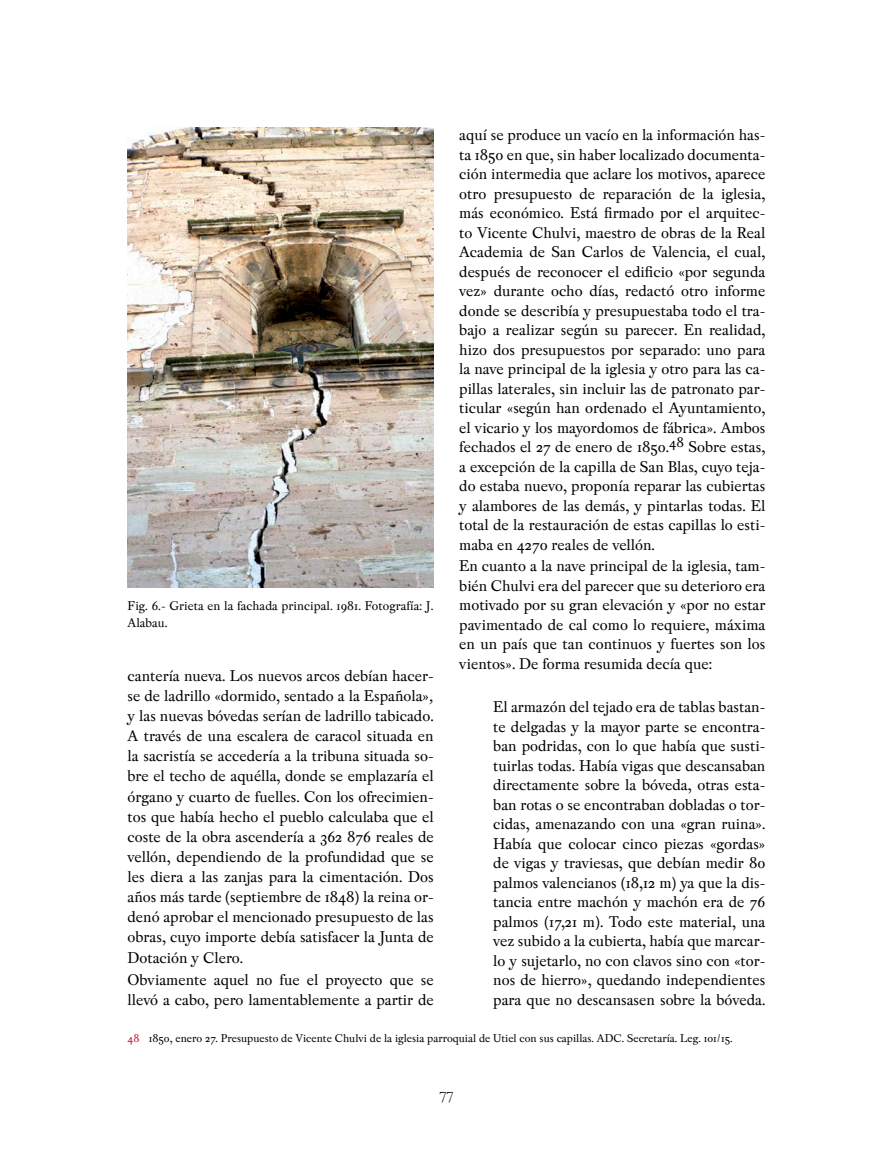
<style>
.page{position:relative;width:893px;height:1170px;background:#fff}
.page>*{position:absolute;margin:0;border:0;box-sizing:border-box;transform-origin:0 0}
.t1{font:18px "Peleguer";color:#000}
.t2{font:16.5px/19.5px "Pradell";color:#000;text-align:justify}
.t3{font:13.5px/16.5px "Pradell";letter-spacing:.005em;color:#000}
.t4{font:12px "Pradell";color:#000}
.s1{font-style:italic}
.s2{color:#c4112f}
</style>
<div class="page">
<img style="left:128px;top:128px;width:306px;height:459px">
<p class="t3" style="left:128px;top:597px;width:308px">Fig. 6.- Grieta en la fachada principal. 1981. Fotografía: J.<br>Alabau.</p>
<p class="t2" style="left:128px;top:665px;width:308px;line-height:20.1px">cantería nueva. Los nuevos arcos debían hacer&shy;se de ladrillo «dormido, sentado a la Española»<span class="s1">, </span>y las nuevas bóvedas serían de ladrillo tabicado.<br>A través de una escalera de caracol situada en la sacristía se accedería a la tribuna situada so&shy;bre el techo de aquélla, donde se emplazaría el órgano y cuarto de fuelles. Con los ofrecimien&shy;tos que había hecho el pueblo calculaba que el coste de la obra ascendería a 362 876 reales de vellón, dependiendo de la profundidad que se les diera a las zanjas para la cimentación. Dos años más tarde (septiembre de 1848) la reina or&shy;denó aprobar el mencionado presupuesto de las obras, cuyo importe debía satisfacer la Junta de Dotación y Clero.</p>
<p class="t2" style="left:128px;top:969px;width:308px;line-height:20.1px">Obviamente aquel no fue el proyecto que se llevó a cabo, pero lamentablemente a partir de</p>
<p class="t2" style="left:459px;top:125px;width:308px">aquí se produce un vacío en la información has&shy;ta 1850 en que, sin haber localizado documenta&shy;ción intermedia que aclare los motivos, aparece otro presupuesto de reparación de la iglesia, más económico. Está firmado por el arquitec&shy;to Vicente Chulvi, maestro de obras de la Real Academia de San Carlos de Valencia, el cual, después de reconocer el edificio «por segunda vez» durante ocho días, redactó otro informe donde se describía y presupuestaba todo el tra&shy;bajo a realizar según su parecer. En realidad, hizo dos presupuestos por separado: uno para la nave principal de la iglesia y otro para las ca&shy;pillas laterales, sin incluir las de patronato par&shy;ticular «según han ordenado el Ayuntamiento, el vicario y los mayordomos de fábrica». Ambos fechados el 27 de enero de 1850.<sup>48</sup> Sobre estas, a excepción de la capilla de San Blas, cuyo teja&shy;do estaba nuevo, proponía reparar las cubiertas y alambores de las demás, y pintarlas todas. El total de la restauración de estas capillas lo esti&shy;maba en 4270 reales de vellón.</p>
<p class="t2" style="left:459px;top:556px;width:308px">En cuanto a la nave principal de la iglesia, tam&shy;bién Chulvi era del parecer que su deterioro era motivado por su gran elevación y «por no estar pavimentado de cal como lo requiere, máxima en un país que tan continuos y fuertes son los vientos». De forma resumida decía que:</p>
<p class="t2" style="left:493px;top:697px;width:274px">El armazón del tejado era de tablas bastan&shy;te delgadas y la mayor parte se encontra&shy;ban podridas, con lo que había que susti&shy;tuirlas todas. Había vigas que descansaban directamente sobre la bóveda, otras esta&shy;ban rotas o se encontraban dobladas o tor&shy;cidas, amenazando con una «gran ruina».<br>Había que colocar cinco piezas «gordas» de vigas y traviesas, que debían medir 80 palmos valencianos (18,12 m) ya que la dis&shy;tancia entre machón y machón era de 76 palmos (17,21 m). Todo este material, una vez subido a la cubierta, había que marcar&shy;lo y sujetarlo, no con clavos sino con «tor&shy;nos de hierro», quedando independientes para que no descansasen sobre la bóveda.</p>
<p class="t4" style="left:128px;top:1031px;width:607px"><span class="s2">48</span> 1850, enero 27. Presupuesto de Vicente Chulvi de la iglesia parroquial de Utiel con sus capillas. ADC. Secretaría. Leg. 101/15.</p>
<p class="t1" style="left:440px;top:1083px;width:15px">77</p>
</div>
